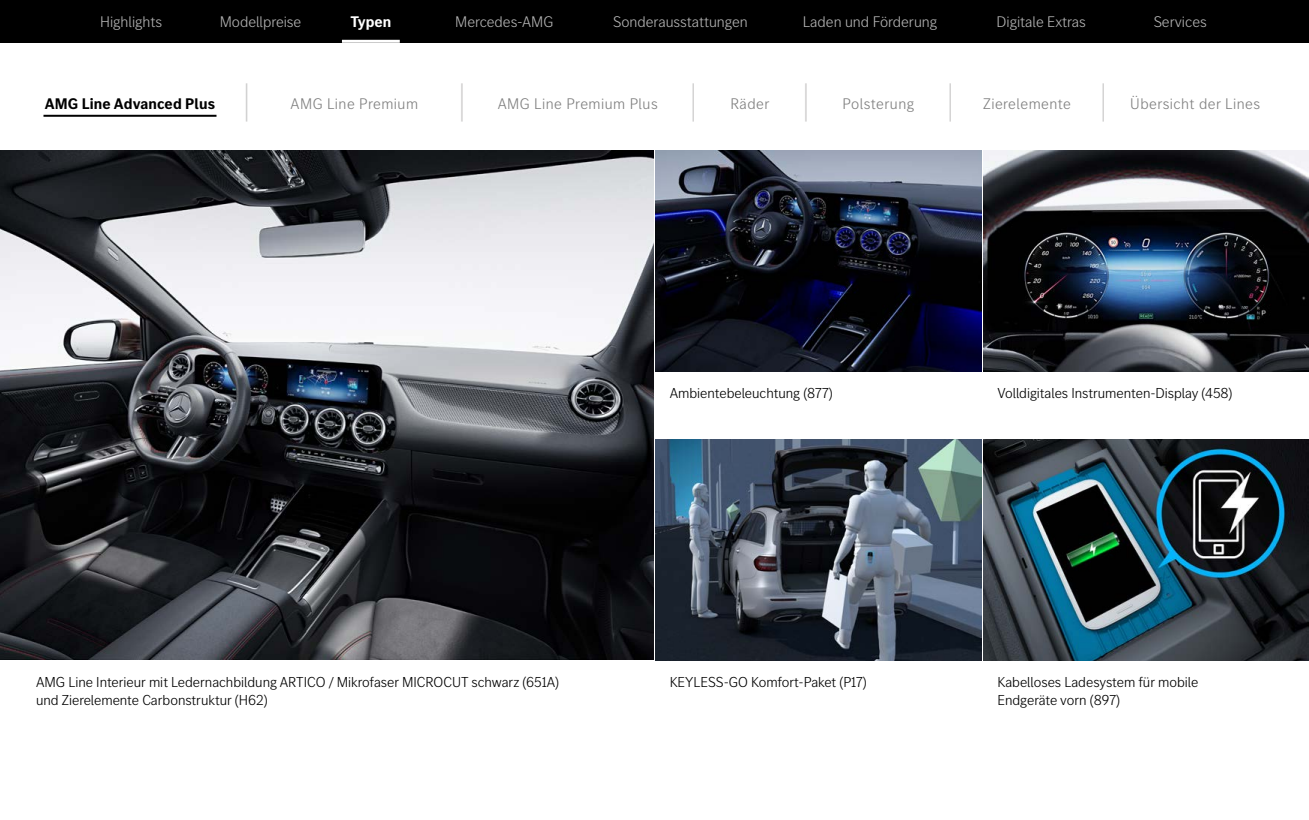
<style>
.page{position:relative;width:1309px;height:820px;background:#fff}
.page>*{position:absolute;margin:0;border:0;box-sizing:border-box;transform-origin:0 0}
.t1{font:300 45.6px "MB Corpo S Title";color:#cdcccc;scale:.53 1}
.t2{font:300 16px "MB Corpo S Title";color:#b2b2b2}
.t3{font:300 16px "MB Corpo S Title";letter-spacing:.03em;color:#808080}
.t4{font:700 16px "MB Corpo S Title";letter-spacing:.01em;color:#000}
.t5{font:700 16px "MB Corpo S Title";color:#fff}
.t6{font:300 15px/18px "MB Corpo S Title";color:#000}
</style>
<div class="page">
<div style="left:0;top:0;width:1309px;height:43px;background:#000"></div>
<hr style="left:342px;top:40px;width:58px;height:3px;background:#fff">
<img style="left:0;top:150px;width:654px;height:510px">
<img style="left:983px;top:150px;width:326px;height:221px">
<img style="left:656px;top:150px;width:325px;height:221px">
<img style="left:983px;top:439px;width:326px;height:221px">
<img style="left:656px;top:439px;width:325px;height:221px">
<hr style="left:43px;top:115px;width:174px;height:2px;background:#000">
<p class="t2" style="left:100px;top:12px;width:64px">Highlights</p>
<p class="t2" style="left:220px;top:12px;width:83px">Modellpreise</p>
<p class="t5" style="left:350px;top:11px;width:42px">Typen</p>
<p class="t2" style="left:455px;top:12px;width:100px">Mercedes-AMG</p>
<p class="t2" style="left:613px;top:12px;width:136px">Sonderausstattungen</p>
<p class="t2" style="left:803px;top:12px;width:136px">Laden und Förderung</p>
<p class="t2" style="left:997px;top:12px;width:91px">Digitale Extras</p>
<p class="t2" style="left:1154px;top:12px;width:55px">Services</p>
<p class="t4" style="left:45px;top:93px;width:172px">AMG Line Advanced Plus</p>
<h1 class="t1" style="left:244px;top:73px;width:11px">|</h1>
<p class="t3" style="left:291px;top:94px;width:129px">AMG Line Premium</p>
<h1 class="t1" style="left:459px;top:73px;width:11px">|</h1>
<p class="t3" style="left:498px;top:94px;width:162px">AMG Line Premium Plus</p>
<h1 class="t1" style="left:691px;top:73px;width:11px">|</h1>
<p class="t3" style="left:730px;top:94px;width:41px">Räder</p>
<h1 class="t1" style="left:804px;top:73px;width:11px">|</h1>
<p class="t3" style="left:842px;top:94px;width:73px">Polsterung</p>
<h1 class="t1" style="left:948px;top:73px;width:11px">|</h1>
<p class="t3" style="left:983px;top:94px;width:89px">Zierelemente</p>
<h1 class="t1" style="left:1101px;top:73px;width:11px">|</h1>
<p class="t3" style="left:1130px;top:94px;width:131px">Übersicht der Lines</p>
<p class="t6" style="left:670px;top:383px;width:165px">Ambientebeleuchtung (877)</p>
<p class="t6" style="left:997px;top:383px;width:237px">Volldigitales Instrumenten-Display (458)</p>
<p class="t6" style="left:36px;top:672px;width:525px">AMG Line Interieur mit Ledernachbildung ARTICO / Mikrofaser MICROCUT schwarz (651A) und Zierelemente Carbonstruktur (H62)</p>
<p class="t6" style="left:670px;top:672px;width:199px">KEYLESS-GO Komfort-Paket (P17)</p>
<p class="t6" style="left:997px;top:672px;width:202px">Kabelloses Ladesystem für mobile<br>Endgeräte vorn (897)</p>
</div>
